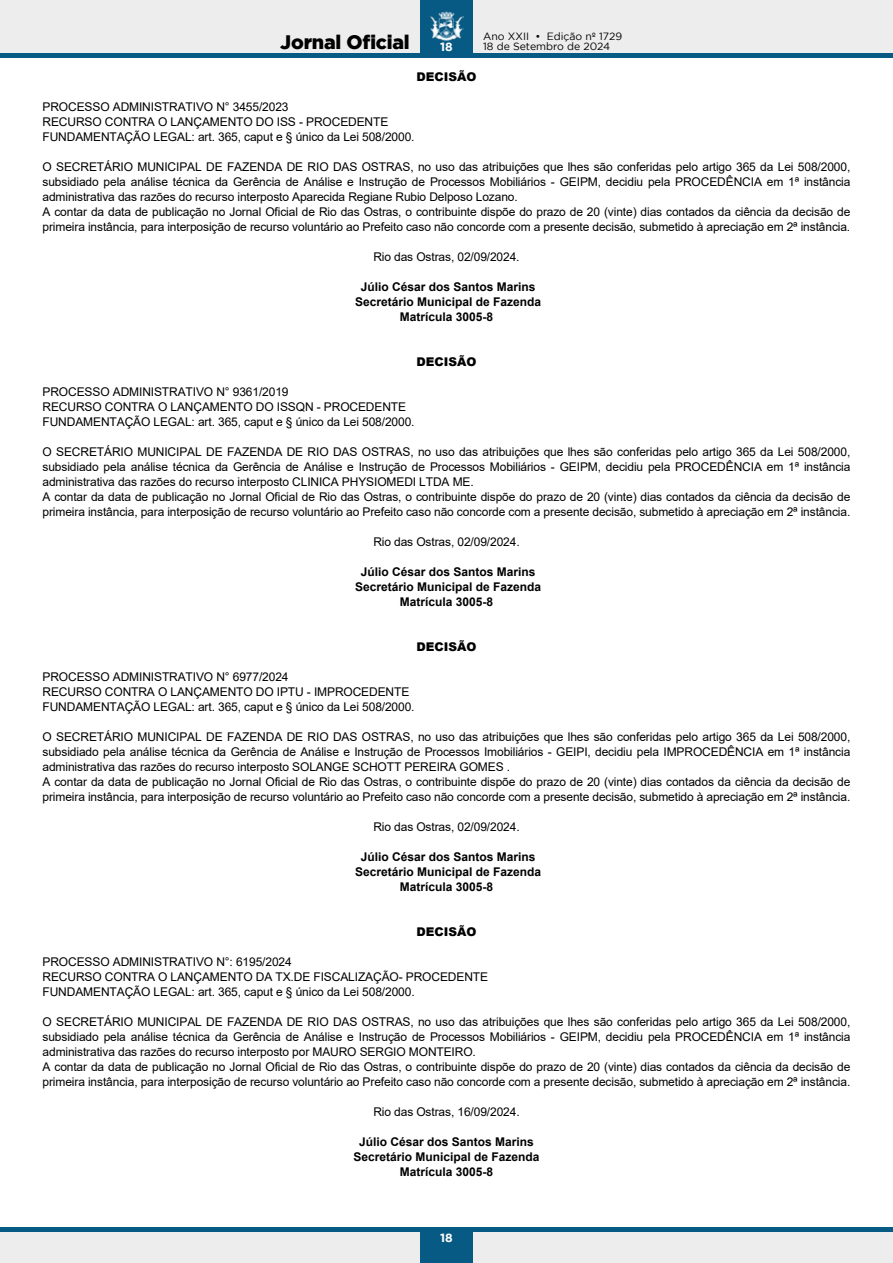
<style>
.page{position:relative;width:893px;height:1263px;background:#fff}
.page>*{position:absolute;margin:0;border:0;box-sizing:border-box;transform-origin:0 0}
.t1{font:900 19.5px "Gotham";letter-spacing:-.01em;color:#000}
.t2{font:12px/15px "Arial";letter-spacing:-.01em;color:#000}
.t3{font:700 12px/15px "Arial";color:#000;text-align:center}
.t4{font:900 12px "Arial";color:#000}
.t5{font:700 12px "Gotham";color:#fff}
.t6{font:10.5px/10.5px "Gotham";color:#000}
</style>
<div class="page">
<div style="left:0;top:1229px;width:893px;height:34px;background:#ededed"></div>
<div style="left:0;top:0;width:893px;height:56px;background:#ededed"></div>
<div style="left:0;top:53px;width:893px;height:5px;background:#075a84"></div>
<div style="left:420px;top:0;width:52px;height:56px;background:#075a84"></div>
<img style="left:430px;top:11px;width:33px;height:30px">
<hr style="left:0;top:1227px;width:893px;height:4px;background:#075a84">
<div style="left:420px;top:1228px;width:52px;height:35px;background:#075a84"></div>
<h1 class="t1" style="left:280px;top:31px;width:131px">Jornal Oficial</h1>
<p class="t5" style="left:440px;top:40px;width:14px">18</p>
<p class="t6" style="left:483px;top:31px;width:140px">Ano XXII • Edição nº 1729<br>18 de Setembro de 2024</p>
<p class="t4" style="left:416px;top:68px;width:61px">DECISÃO</p>
<p class="t2" style="left:43px;top:99px;width:374px">PROCESSO ADMINISTRATIVO N° 3455/2023<br>RECURSO CONTRA O LANÇAMENTO DO ISS - PROCEDENTE<br>FUNDAMENTAÇÃO LEGAL: art. 365, caput e § único da Lei 508/2000.</p>
<p class="t2" style="left:43px;top:159px;width:809px">O SECRETÁRIO MUNICIPAL DE FAZENDA DE RIO DAS OSTRAS, no uso das atribuições que lhes são conferidas pelo artigo 365 da Lei 508/2000, subsidiado pela análise técnica da Gerência de Análise e Instrução de Processos Mobiliários - GEIPM, decidiu pela PROCEDÊNCIA em 1ª instância administrativa das razões do recurso interposto Aparecida Regiane Rubio Delposo Lozano.<br>A contar da data de publicação no Jornal Oficial de Rio das Ostras, o contribuinte dispõe do prazo de 20 (vinte) dias contados da ciência da decisão de primeira instância, para interposição de recurso voluntário ao Prefeito caso não concorde com a presente decisão, submetido à apreciação em 2ª instância.</p>
<p class="t2" style="left:373px;top:249px;width:148px">Rio das Ostras, 02/09/2024.</p>
<p class="t3" style="left:355px;top:280px;width:188px">Júlio César dos Santos Marins<br>Secretário Municipal de Fazenda<br>Matrícula 3005-8</p>
<p class="t4" style="left:416px;top:353px;width:61px">DECISÃO</p>
<p class="t2" style="left:43px;top:384px;width:374px">PROCESSO ADMINISTRATIVO N° 9361/2019<br>RECURSO CONTRA O LANÇAMENTO DO ISSQN - PROCEDENTE<br>FUNDAMENTAÇÃO LEGAL: art. 365, caput e § único da Lei 508/2000.</p>
<p class="t2" style="left:43px;top:444px;width:809px">O SECRETÁRIO MUNICIPAL DE FAZENDA DE RIO DAS OSTRAS, no uso das atribuições que lhes são conferidas pelo artigo 365 da Lei 508/2000, subsidiado pela análise técnica da Gerência de Análise e Instrução de Processos Mobiliários - GEIPM, decidiu pela PROCEDÊNCIA em 1ª instância administrativa das razões do recurso interposto CLINICA PHYSIOMEDI LTDA ME.<br>A contar da data de publicação no Jornal Oficial de Rio das Ostras, o contribuinte dispõe do prazo de 20 (vinte) dias contados da ciência da decisão de primeira instância, para interposição de recurso voluntário ao Prefeito caso não concorde com a presente decisão, submetido à apreciação em 2ª instância.</p>
<p class="t2" style="left:373px;top:534px;width:148px">Rio das Ostras, 02/09/2024.</p>
<p class="t3" style="left:355px;top:565px;width:188px">Júlio César dos Santos Marins<br>Secretário Municipal de Fazenda<br>Matrícula 3005-8</p>
<p class="t4" style="left:416px;top:638px;width:61px">DECISÃO</p>
<p class="t2" style="left:43px;top:669px;width:374px">PROCESSO ADMINISTRATIVO N° 6977/2024<br>RECURSO CONTRA O LANÇAMENTO DO IPTU - IMPROCEDENTE<br>FUNDAMENTAÇÃO LEGAL: art. 365, caput e § único da Lei 508/2000.</p>
<p class="t2" style="left:43px;top:729px;width:809px">O SECRETÁRIO MUNICIPAL DE FAZENDA DE RIO DAS OSTRAS, no uso das atribuições que lhes são conferidas pelo artigo 365 da Lei 508/2000, subsidiado pela análise técnica da Gerência de Análise e Instrução de Processos Imobiliários - GEIPI, decidiu pela IMPROCEDÊNCIA em 1ª instância administrativa das razões do recurso interposto SOLANGE SCHOTT PEREIRA GOMES .<br>A contar da data de publicação no Jornal Oficial de Rio das Ostras, o contribuinte dispõe do prazo de 20 (vinte) dias contados da ciência da decisão de primeira instância, para interposição de recurso voluntário ao Prefeito caso não concorde com a presente decisão, submetido à apreciação em 2ª instância.</p>
<p class="t2" style="left:373px;top:819px;width:148px">Rio das Ostras, 02/09/2024.</p>
<p class="t3" style="left:355px;top:850px;width:188px">Júlio César dos Santos Marins<br>Secretário Municipal de Fazenda<br>Matrícula 3005-8</p>
<p class="t4" style="left:416px;top:923px;width:61px">DECISÃO</p>
<p class="t2" style="left:43px;top:954px;width:447px">PROCESSO ADMINISTRATIVO N°: 6195/2024<br>RECURSO CONTRA O LANÇAMENTO DA TX.DE FISCALIZAÇÃO- PROCEDENTE<br>FUNDAMENTAÇÃO LEGAL: art. 365, caput e § único da Lei 508/2000.</p>
<p class="t2" style="left:43px;top:1014px;width:809px">O SECRETÁRIO MUNICIPAL DE FAZENDA DE RIO DAS OSTRAS, no uso das atribuições que lhes são conferidas pelo artigo 365 da Lei 508/2000, subsidiado pela análise técnica da Gerência de Análise e Instrução de Processos Mobiliários - GEIPM, decidiu pela PROCEDÊNCIA em 1ª instância administrativa das razões do recurso interposto por MAURO SERGIO MONTEIRO.<br>A contar da data de publicação no Jornal Oficial de Rio das Ostras, o contribuinte dispõe do prazo de 20 (vinte) dias contados da ciência da decisão de primeira instância, para interposição de recurso voluntário ao Prefeito caso não concorde com a presente decisão, submetido à apreciação em 2ª instância.</p>
<p class="t2" style="left:373px;top:1104px;width:148px">Rio das Ostras, 16/09/2024.</p>
<p class="t3" style="left:353px;top:1135px;width:188px">Júlio César dos Santos Marins<br>Secretário Municipal de Fazenda<br>Matrícula 3005-8</p>
<p class="t5" style="left:440px;top:1231px;width:14px">18</p>
</div>
